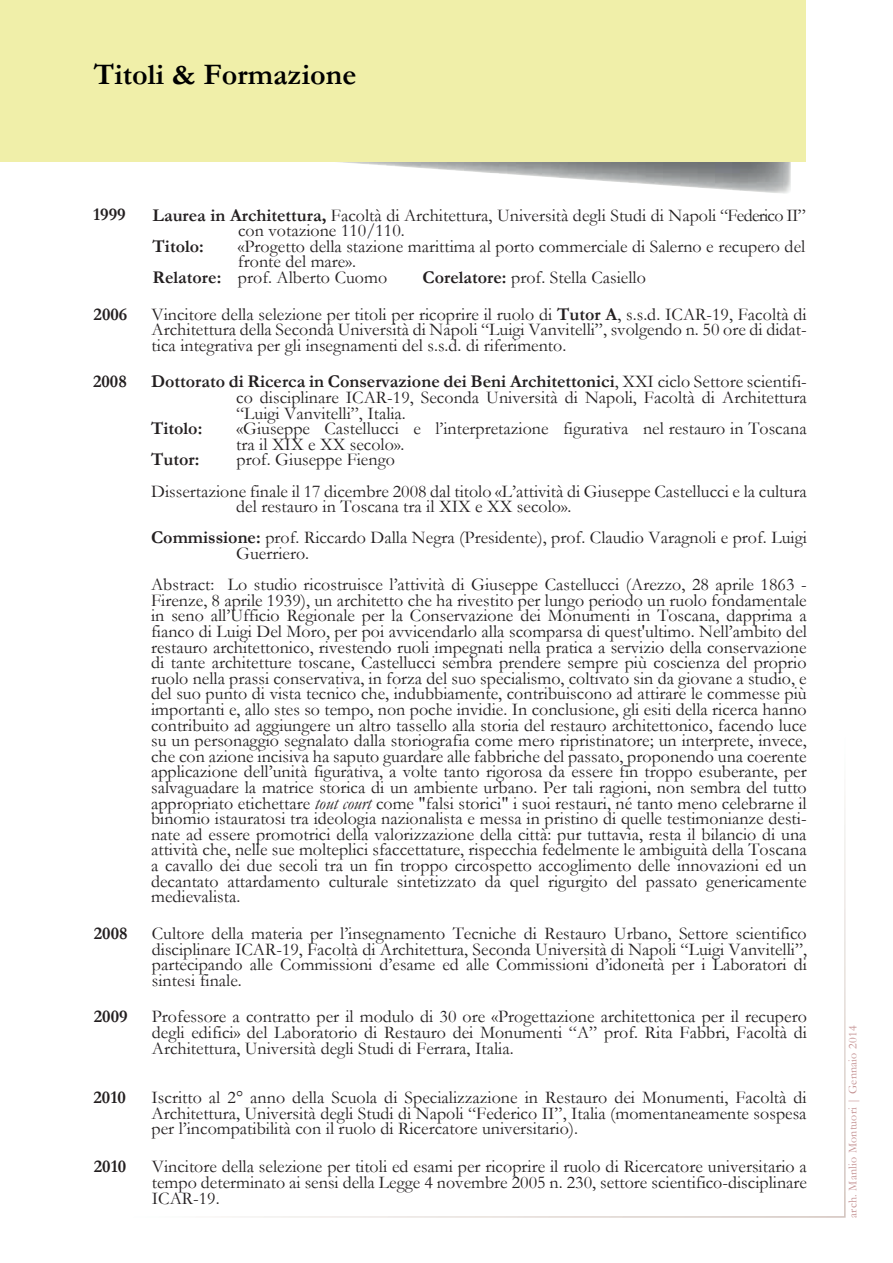
<style>
.page{position:relative;width:893px;height:1263px;background:#fff}
.page>*{position:absolute;margin:0;border:0;box-sizing:border-box;transform-origin:0 0}
.t1{font:700 30px "Garamond";color:#000}
.t2{font:18px/15.6px "Garamond";color:#231f20;text-align:justify}
.t3{font:700 18px "Garamond";color:#231f20}
.t4{font:12px "Garamond";letter-spacing:.02em;color:#c49192}
.s1{font-weight:700}
.s2{font-style:italic}
</style>
<div class="page">
<img style="left:740px;top:162px;width:51px;height:32px">
<div style="left:0;top:0;width:805px;height:162px;background:#f0efa9"></div>
<svg style="left:221px;top:796px;width:625px;height:422px"></svg>
<h1 class="t1" style="left:94px;top:57px;width:264px">Titoli &amp; Formazione</h1>
<p class="t3" style="left:93px;top:204px;width:34px">1999</p>
<p class="t2" style="left:238px;top:207px;width:569px;text-indent:-85px"><span class="s1">Laurea in Architettura,</span> Facoltà di Architettura, Università degli Studi di Napoli “Federico II” con votazione 110/110.</p>
<p class="t3" style="left:153px;top:235px;width:53px">Titolo:</p>
<p class="t2" style="left:238px;top:238px;width:569px">«Progetto della stazione marittima al porto commerciale di Salerno e recupero del</p>
<p class="t2" style="left:238px;top:254px;width:119px">fronte del mare».</p>
<p class="t2" style="left:153px;top:269px;width:236px"><span class="s1">Relatore:</span> prof. Alberto Cuomo</p>
<p class="t2" style="left:423px;top:269px;width:225px"><span class="s1">Corelatore:</span> prof. Stella Casiello</p>
<p class="t3" style="left:94px;top:303px;width:35px">2006</p>
<p class="t2" style="left:152px;top:306px;width:657px">Vincitore della selezione per titoli per ricoprire il ruolo di <span class="s1">Tutor A</span>, s.s.d. ICAR-19, Facoltà di Architettura della Seconda Università di Napoli “Luigi Vanvitelli”, svolgendo n. 50 ore di didat&shy;tica integrativa per gli insegnamenti del s.s.d. di riferimento.</p>
<p class="t3" style="left:93px;top:371px;width:35px">2008</p>
<p class="t2" style="left:236px;top:374px;width:572px;text-indent:-85px"><span class="s1">Dottorato di Ricerca in Conservazione dei Beni Architettonici</span>, XXI ciclo Settore scientifi&shy;co disciplinare ICAR-19, Seconda Università di Napoli, Facoltà di Architettura “Luigi Vanvitelli”, Italia.</p>
<p class="t3" style="left:151px;top:418px;width:53px">Titolo:</p>
<p class="t2" style="left:236px;top:420px;width:572px">«Giuseppe Castellucci e l’interpretazione figurativa nel restauro in Toscana tra il XIX e XX secolo».</p>
<p class="t3" style="left:151px;top:449px;width:50px">Tutor:</p>
<p class="t2" style="left:151px;top:444px;width:657px;line-height:31.2px;text-indent:85px">prof. Giuseppe Fiengo<br>Dissertazione finale il 17 dicembre 2008 dal titolo «L’attività di Giuseppe Castellucci e la cultura</p>
<p class="t2" style="left:151px;top:491px;width:657px;line-height:31.2px;text-indent:85px">del restauro in Toscana tra il XIX e XX secolo».<br><span class="s1">Commissione:</span> prof. Riccardo Dalla Negra (Presidente), prof. Claudio Varagnoli e prof. Luigi</p>
<p class="t2" style="left:151px;top:537px;width:657px;line-height:31.2px;text-indent:85px">Guerriero.<br>Abstract: Lo studio ricostruisce l’attività di Giuseppe Castellucci (Arezzo, 28 aprile 1863 -</p>
<p class="t2" style="left:151px;top:592px;width:657px">Firenze, 8 aprile 1939), un architetto che ha rivestito per lungo periodo un ruolo fondamentale in seno all’Ufficio Regionale per la Conservazione dei Monumenti in Toscana, dapprima a fianco di Luigi Del Moro, per poi avvicendarlo alla scomparsa di quest'ultimo. Nell’ambito del restauro architettonico, rivestendo ruoli impegnati nella pratica a servizio della conservazione di tante architetture toscane, Castellucci sembra prendere sempre più coscienza del proprio ruolo nella prassi conservativa, in forza del suo specialismo, coltivato sin da giovane a studio, e del suo punto di vista tecnico che, indubbiamente, contribuiscono ad attirare le commesse più importanti e, allo stes so tempo, non poche invidie. In conclusione, gli esiti della ricerca hanno contribuito ad aggiungere un altro tassello alla storia del restauro architettonico, facendo luce su un personaggio segnalato dalla storiografia come mero ripristinatore; un interprete, invece, che con azione incisiva ha saputo guardare alle fabbriche del passato, proponendo una coerente applicazione dell’unità figurativa, a volte tanto rigorosa da essere fin troppo esuberante, per salvaguadare la matrice storica di un ambiente urbano. Per tali ragioni, non sembra del tutto appropriato etichettare <span class="s2">tout court</span> come "falsi storici" i suoi restauri, né tanto meno celebrarne il binomio istauratosi tra ideologia nazionalista e messa in pristino di quelle testimonianze desti&shy;nate ad essere promotrici della valorizzazione della città: pur tuttavia, resta il bilancio di una attività che, nelle sue molteplici sfaccettature, rispecchia fedelmente le ambiguità della Toscana a cavallo dei due secoli tra un fin troppo circospetto accoglimento delle innovazioni ed un decantato attardamento culturale sintetizzato da quel rigurgito del passato genericamente medievalista.</p>
<p class="t3" style="left:94px;top:922px;width:35px">2008</p>
<p class="t2" style="left:152px;top:925px;width:657px">Cultore della materia per l’insegnamento Tecniche di Restauro Urbano, Settore scientifico disciplinare ICAR-19, Facoltà di Architettura, Seconda Università di Napoli “Luigi Vanvitelli”, partecipando alle Commissioni d’esame ed alle Commissioni d’idoneità per i Laboratori di sintesi finale.</p>
<p class="t3" style="left:94px;top:1006px;width:35px">2009</p>
<p class="t2" style="left:152px;top:1009px;width:657px">Professore a contratto per il modulo di 30 ore «Progettazione architettonica per il recupero degli edifici» del Laboratorio di Restauro dei Monumenti “A” prof. Rita Fabbri, Facoltà di Architettura, Università degli Studi di Ferrara, Italia.</p>
<p class="t3" style="left:93px;top:1086px;width:34px">2010</p>
<p class="t2" style="left:152px;top:1089px;width:657px">Iscritto al 2° anno della Scuola di Specializzazione in Restauro dei Monumenti, Facoltà di Architettura, Università degli Studi di Napoli “Federico II”, Italia (momentaneamente sospesa per l’incompatibilità con il ruolo di Ricercatore universitario).</p>
<p class="t3" style="left:94px;top:1156px;width:34px">2010</p>
<p class="t2" style="left:152px;top:1159px;width:657px">Vincitore della selezione per titoli ed esami per ricoprire il ruolo di Ricercatore universitario a tempo determinato ai sensi della Legge 4 novembre 2005 n. 230, settore scientifico-disciplinare ICAR-19.</p>
<p class="t4" style="left:846px;top:1218px;width:193px;rotate:-90deg">arch. Manlio Montuori | Gennaio 2014</p>
</div>
